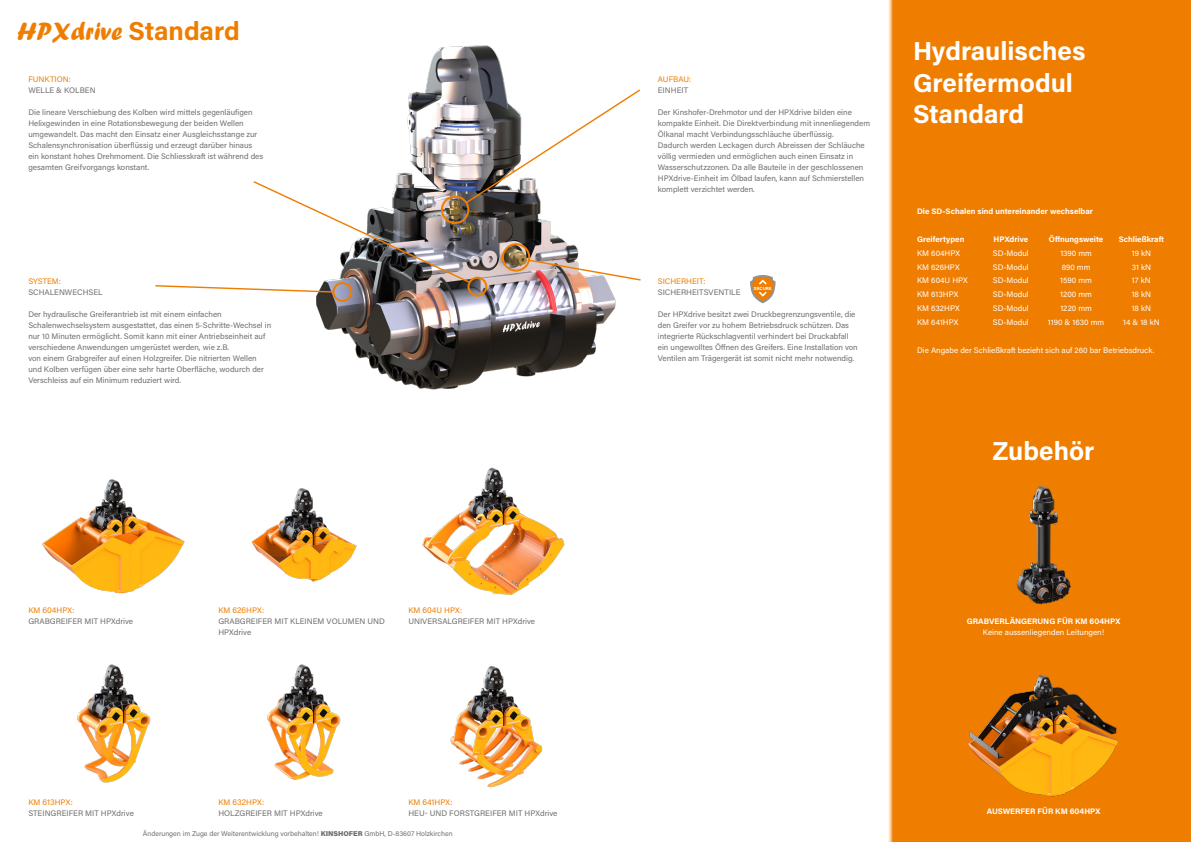
<style>
.page{position:relative;width:1191px;height:842px;background:#fff}
.page>*{position:absolute;margin:0;border:0;box-sizing:border-box;transform-origin:0 0}
.t1{font:700 26px/31.2px "Acumin Pro";color:#fff}
.t2{font:26px "Forte";color:#ef7d00}
.t3{font:8px/11px "Acumin Pro";color:#706f6f}
.t4{font:8px "Acumin Pro";color:#fff}
.t5{font:700 8px "Acumin Pro";color:#fff}
.t6{font:8px "Acumin Pro";color:#ef7d00}
.t7{font:7px "Acumin Pro";color:#706f6f}
.t8{font:700 4.5px "Acumin Pro";letter-spacing:.005em;color:#fff}
.s1{font-family:"Acumin Pro";font-weight:700}
.s2{font-weight:900}
</style>
<div class="page">
<div style="left:887px;top:0;width:304px;height:842px;background:#ef7d00"></div>
<img style="left:316px;top:45px;width:325px;height:345px">
<img style="left:42px;top:479px;width:143px;height:115px">
<img style="left:77px;top:664px;width:74px;height:119px">
<img style="left:251px;top:488px;width:106px;height:94px">
<img style="left:267px;top:664px;width:74px;height:116px">
<img style="left:422px;top:467px;width:143px;height:128px">
<img style="left:450px;top:666px;width:93px;height:122px">
<div style="left:332px;top:282px;width:20px;height:20px;border:2px solid #ef7d00;border-radius:50%"></div>
<svg style="left:750px;top:275px;width:25px;height:28px"></svg>
<img style="left:968px;top:674px;width:151px;height:123px">
<img style="left:1016px;top:486px;width:55px;height:119px">
<div style="left:467px;top:277px;width:20px;height:19px;border:2px solid #ef7d00;border-radius:50%"></div>
<svg style="left:155px;top:89px;width:485px;height:204px"></svg>
<h1 class="t2" style="left:17px;top:17px;width:224px">HPXdrive <span class="s1">Standard</span></h1>
<p class="t6" style="left:28px;top:74px;width:44px">FUNKTION:</p>
<p class="t3" style="left:28px;top:85px;width:69px">WELLE &amp; KOLBEN</p>
<p class="t3" style="left:28px;top:107px;width:236px">Die lineare Verschiebung des Kolben wird mittels gegenläufigen Helixgewinden in eine Rotationsbewegung der beiden Wellen umgewandelt. Das macht den Einsatz einer Ausgleichsstange zur Schalensynchronisation überflüssig und erzeugt darüber hinaus ein konstant hohes Drehmoment. Die Schliesskraft ist während des gesamten Greifvorgangs konstant.</p>
<p class="t6" style="left:28px;top:275px;width:34px">SYSTEM:</p>
<p class="t3" style="left:28px;top:286px;width:76px">SCHALENWECHSEL</p>
<p class="t3" style="left:28px;top:308px;width:244px">Der hydraulische Greiferantrieb ist mit einem einfachen Schalenwechselsystem ausgestattet, das einen 5-Schritte-Wechsel in nur 10 Minuten ermöglicht. Somit kann mit einer Antriebseinheit auf verschiedene Anwendungen umgerüstet werden, wie z.B.<br>von einem Grabgreifer auf einen Holzgreifer. Die nitrierten Wellen und Kolben verfügen über eine sehr harte Oberfläche, wodurch der Verschleiss auf ein Minimum reduziert wird.</p>
<p class="t6" style="left:28px;top:604px;width:48px">KM 604HPX:</p>
<p class="t3" style="left:28px;top:615px;width:106px">GRABGREIFER MIT HPXdrive</p>
<p class="t6" style="left:28px;top:797px;width:46px">KM 613HPX:</p>
<p class="t3" style="left:28px;top:808px;width:107px">STEINGREIFER MIT HPXdrive</p>
<p class="t6" style="left:218px;top:604px;width:47px">KM 626HPX:</p>
<p class="t3" style="left:218px;top:615px;width:168px">GRABGREIFER MIT KLEINEM VOLUMEN UND<br>HPXdrive</p>
<p class="t6" style="left:408px;top:604px;width:55px">KM 604U HPX:</p>
<p class="t3" style="left:408px;top:615px;width:128px">UNIVERSALGREIFER MIT HPXdrive</p>
<p class="t6" style="left:218px;top:797px;width:47px">KM 632HPX:</p>
<p class="t3" style="left:218px;top:808px;width:106px">HOLZGREIFER MIT HPXdrive</p>
<p class="t6" style="left:408px;top:797px;width:46px">KM 641HPX:</p>
<p class="t3" style="left:408px;top:808px;width:151px">HEU- UND FORSTGREIFER MIT HPXdrive</p>
<p class="t7" style="left:143px;top:829px;width:311px">Änderungen im Zuge der Weiterentwicklung vorbehalten! <span class="s2">KINSHOFER</span> GmbH, D-83607 Holzkirchen</p>
<p class="t6" style="left:658px;top:74px;width:35px">AUFBAU:</p>
<p class="t3" style="left:658px;top:85px;width:32px">EINHEIT</p>
<p class="t3" style="left:658px;top:107px;width:214px">Der Kinshofer-Drehmotor und der HPXdrive bilden eine kompakte Einheit. Die Direktverbindung mit innenliegendem Ölkanal macht Verbindungsschläuche überflüssig.<br>Dadurch werden Leckagen durch Abreissen der Schläuche völlig vermieden und ermöglichen auch einen Einsatz in Wasserschutzzonen. Da alle Bauteile in der geschlossenen HPXdrive-Einheit im Ölbad laufen, kann auf Schmierstellen komplett verzichtet werden.</p>
<p class="t6" style="left:658px;top:275px;width:49px">SICHERHEIT:</p>
<p class="t3" style="left:658px;top:286px;width:84px">SICHERHEITSVENTILE</p>
<p class="t3" style="left:658px;top:308px;width:201px">Der HPXdrive besitzt zwei Druckbegrenzungsventile, die den Greifer vor zu hohem Betriebsdruck schützen. Das integrierte Rückschlagventil verhindert bei Druckabfall ein ungewolltes Öffnen des Greifers. Eine Installation von Ventilen am Trägergerät ist somit nicht mehr notwendig.</p>
<p class="t8" style="left:754px;top:285px;width:19px">SECURE</p>
<h1 class="t1" style="left:913px;top:35px;width:174px">Hydraulisches<br>Greifermodul<br>Standard</h1>
<p class="t5" style="left:917px;top:206px;width:177px">Die SD-Schalen sind untereinander wechselbar</p>
<p class="t5" style="left:917px;top:233px;width:49px">Greifertypen</p>
<p class="t5" style="left:993px;top:233px;width:36px">HPXdrive</p>
<p class="t5" style="left:1049px;top:233px;width:56px">Öffnungsweite</p>
<p class="t5" style="left:1118px;top:233px;width:47px">Schließkraft</p>
<p class="t4" style="left:917px;top:247px;width:45px">KM 604HPX</p>
<p class="t4" style="left:993px;top:247px;width:37px">SD-Modul</p>
<p class="t4" style="left:1060px;top:247px;width:33px">1390 mm</p>
<p class="t4" style="left:1131px;top:247px;width:21px">19 kN</p>
<p class="t4" style="left:917px;top:261px;width:44px">KM 626HPX</p>
<p class="t4" style="left:993px;top:261px;width:37px">SD-Modul</p>
<p class="t4" style="left:1061px;top:261px;width:30px">890 mm</p>
<p class="t4" style="left:1131px;top:261px;width:21px">31 kN</p>
<p class="t4" style="left:917px;top:275px;width:52px">KM 604U HPX</p>
<p class="t4" style="left:993px;top:275px;width:37px">SD-Modul</p>
<p class="t4" style="left:1060px;top:275px;width:33px">1590 mm</p>
<p class="t4" style="left:1132px;top:275px;width:20px">17 kN</p>
<p class="t4" style="left:917px;top:289px;width:43px">KM 613HPX</p>
<p class="t4" style="left:993px;top:289px;width:37px">SD-Modul</p>
<p class="t4" style="left:1060px;top:289px;width:33px">1200 mm</p>
<p class="t4" style="left:1131px;top:289px;width:21px">18 kN</p>
<p class="t4" style="left:917px;top:303px;width:44px">KM 632HPX</p>
<p class="t4" style="left:993px;top:303px;width:37px">SD-Modul</p>
<p class="t4" style="left:1060px;top:303px;width:33px">1220 mm</p>
<p class="t4" style="left:1131px;top:303px;width:21px">18 kN</p>
<p class="t4" style="left:917px;top:317px;width:43px">KM 641HPX</p>
<p class="t4" style="left:993px;top:317px;width:37px">SD-Modul</p>
<p class="t4" style="left:1048px;top:317px;width:58px">1190 &amp; 1630 mm</p>
<p class="t4" style="left:1123px;top:317px;width:38px">14 &amp; 18 kN</p>
<p class="t4" style="left:917px;top:344px;width:239px">Die Angabe der Schließkraft bezieht sich auf 260 bar Betriebsdruck.</p>
<h1 class="t1" style="left:992px;top:434px;width:103px">Zubehör</h1>
<p class="t5" style="left:966px;top:615px;width:155px">GRABVERLÄNGERUNG FÜR KM 604HPX</p>
<p class="t4" style="left:982px;top:627px;width:123px">Keine aussenliegenden Leitungen!</p>
<p class="t5" style="left:986px;top:805px;width:115px">AUSWERFER FÜR KM 604HPX</p>
</div>
